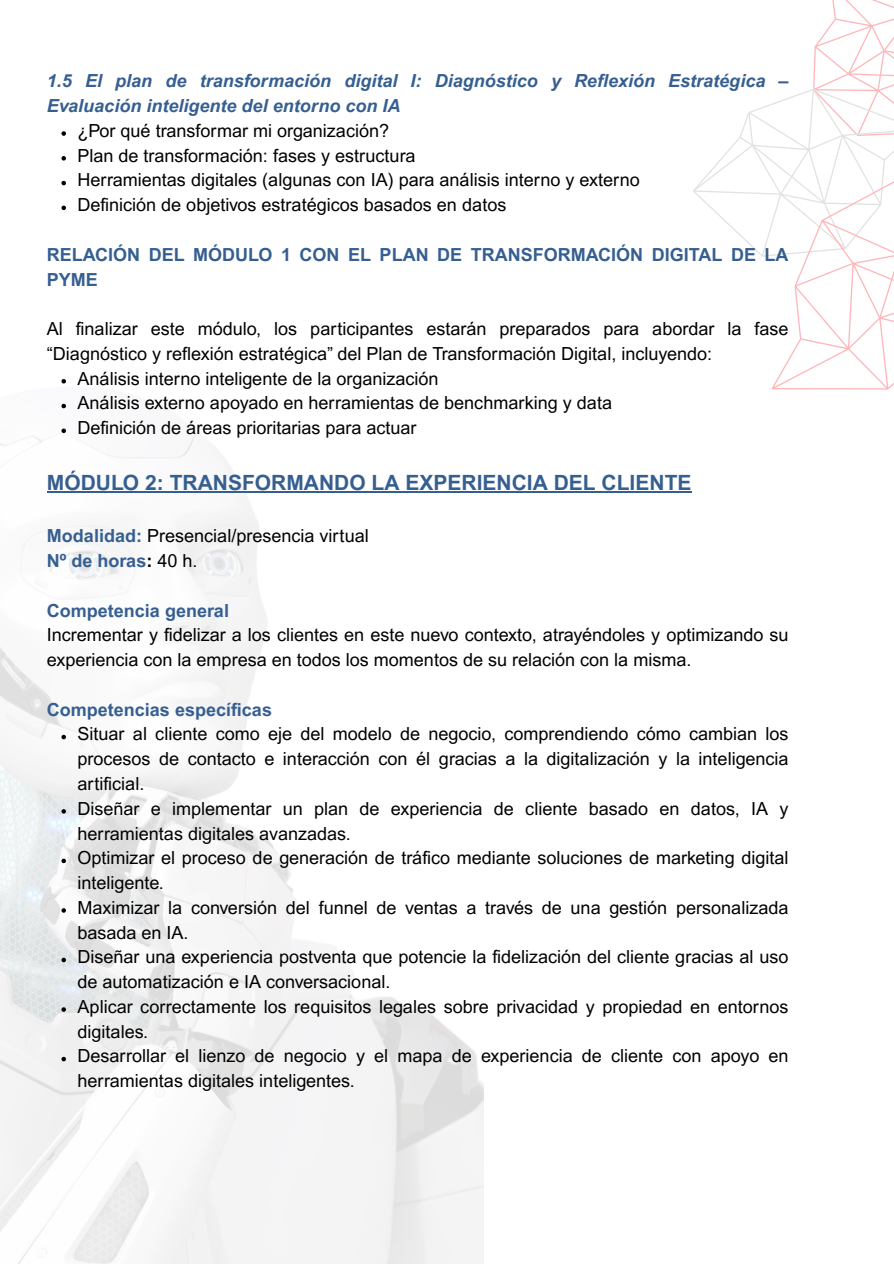
<style>
.page{position:relative;width:894px;height:1264px;background:#fff}
.page>*{position:absolute;margin:0;border:0;box-sizing:border-box;transform-origin:0 0}
.t1{font:700 21px "Arial MT Pro";color:#365f91}
.t2{font:18px/24.8px "Arial MT Pro";color:#000}
.t3{font:italic 700 18px/24.8px "Arial MT Pro";color:#365f91}
.t4{font:700 18px/24.8px "Arial MT Pro";color:#365f91}
.s1{font-weight:700;color:#365f91}
.s2{font-weight:700}
</style>
<div class="page">
<img style="left:0;top:383px;width:483px;height:880px">
<svg style="left:693px;top:0;width:200px;height:390px"></svg>
<svg style="left:61px;top:131px;width:5px;height:5px"></svg>
<svg style="left:61px;top:156px;width:5px;height:4px"></svg>
<svg style="left:61px;top:181px;width:5px;height:4px"></svg>
<svg style="left:61px;top:206px;width:5px;height:4px"></svg>
<svg style="left:61px;top:379px;width:5px;height:4px"></svg>
<svg style="left:61px;top:404px;width:5px;height:4px"></svg>
<svg style="left:61px;top:428px;width:5px;height:5px"></svg>
<hr style="left:47px;top:491px;width:644px;height:1px;background:#365f91">
<svg style="left:61px;top:734px;width:5px;height:5px"></svg>
<svg style="left:61px;top:809px;width:5px;height:4px"></svg>
<svg style="left:61px;top:858px;width:5px;height:5px"></svg>
<svg style="left:61px;top:908px;width:5px;height:4px"></svg>
<svg style="left:61px;top:957px;width:5px;height:5px"></svg>
<svg style="left:61px;top:1007px;width:5px;height:4px"></svg>
<svg style="left:61px;top:1056px;width:5px;height:5px"></svg>
<p class="t3" style="left:47px;top:71px;width:743px">1.5 El plan de transformación digital I: Diagnóstico y Reflexión Estratégica –<br>Evaluación inteligente del entorno con IA</p>
<p class="t2" style="left:77px;top:120px;width:563px">¿Por qué transformar mi organización?<br>Plan de transformación: fases y estructura<br>Herramientas digitales (algunas con IA) para análisis interno y externo Definición de objetivos estratégicos basados en datos</p>
<p class="t4" style="left:47px;top:244px;width:743px">RELACIÓN DEL MÓDULO 1 CON EL PLAN DE TRANSFORMACIÓN DIGITAL DE LA<br>PYME</p>
<p class="t2" style="left:47px;top:318px;width:743px">Al finalizar este módulo, los participantes estarán preparados para abordar la fase</p>
<p class="t2" style="left:47px;top:343px;width:666px">“Diagnóstico y reflexión estratégica” del Plan de Transformación Digital, incluyendo:</p>
<p class="t2" style="left:77px;top:368px;width:362px">Análisis interno inteligente de la organización</p>
<p class="t2" style="left:77px;top:393px;width:536px">Análisis externo apoyado en herramientas de benchmarking y data</p>
<p class="t2" style="left:77px;top:418px;width:340px">Definición de áreas prioritarias para actuar</p>
<p class="t1" style="left:47px;top:475px;width:646px">MÓDULO 2: TRANSFORMANDO LA EXPERIENCIA DEL CLIENTE</p>
<p class="t2" style="left:47px;top:526px;width:323px"><span class="s1">Modalidad:</span> Presencial/presencia virtual<br><span class="s1">Nº de horas</span><span class="s2">:</span> 40 h.</p>
<p class="t4" style="left:47px;top:600px;width:184px">Competencia general</p>
<p class="t2" style="left:47px;top:625px;width:743px">Incrementar y fidelizar a los clientes en este nuevo contexto, atrayéndoles y optimizando su experiencia con la empresa en todos los momentos de su relación con la misma.</p>
<p class="t4" style="left:47px;top:699px;width:226px">Competencias específicas</p>
<p class="t2" style="left:77px;top:724px;width:712px">Situar al cliente como eje del modelo de negocio, comprendiendo cómo cambian los procesos de contacto e interacción con él gracias a la digitalización y la inteligencia artificial.<br>Diseñar e implementar un plan de experiencia de cliente basado en datos, IA y herramientas digitales avanzadas.<br>Optimizar el proceso de generación de tráfico mediante soluciones de marketing digital inteligente.<br>Maximizar la conversión del funnel de ventas a través de una gestión personalizada basada en IA.<br>Diseñar una experiencia postventa que potencie la fidelización del cliente gracias al uso de automatización e IA conversacional.<br>Aplicar correctamente los requisitos legales sobre privacidad y propiedad en entornos digitales.<br>Desarrollar el lienzo de negocio y el mapa de experiencia de cliente con apoyo en herramientas digitales inteligentes.</p>
</div>
